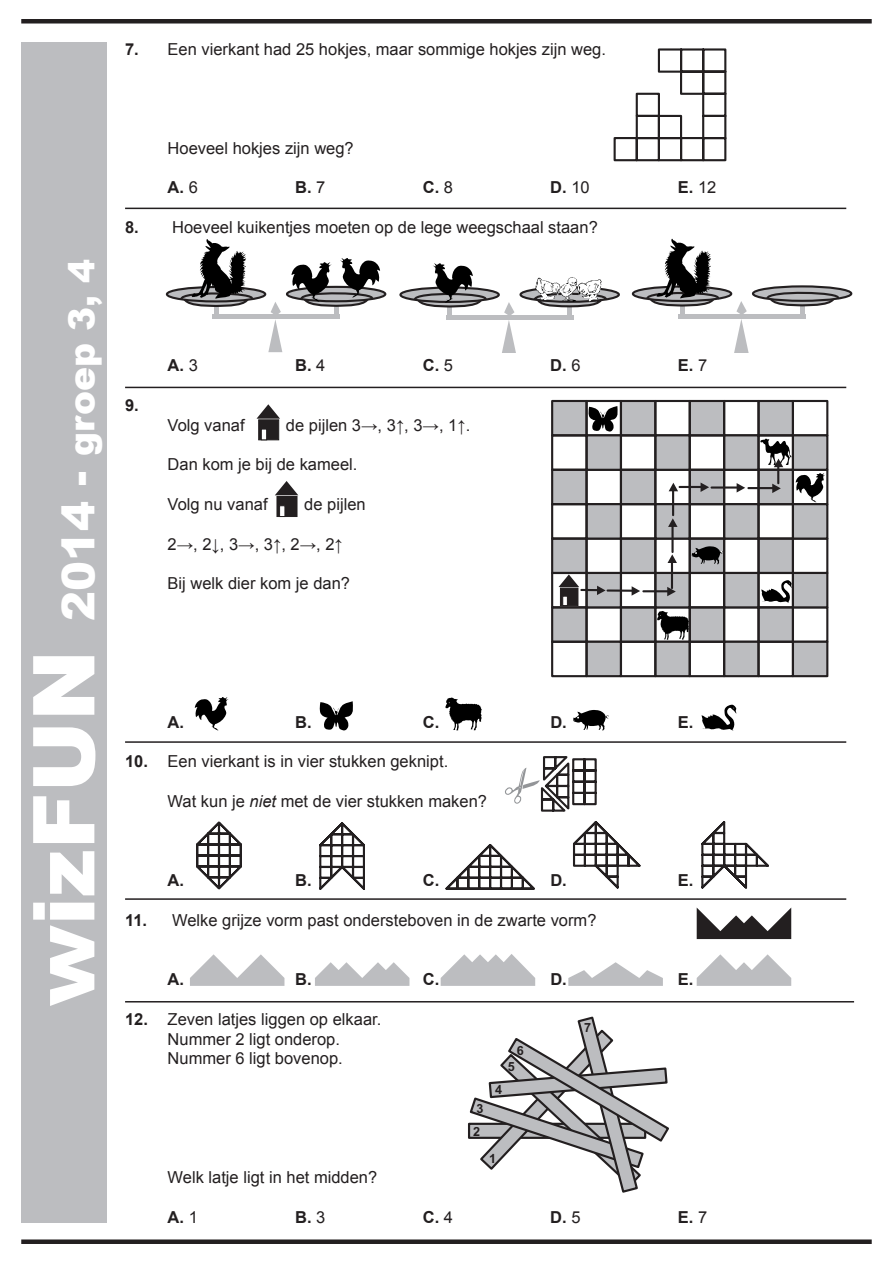
<style>
.page{position:relative;width:893px;height:1263px;background:#fff}
.page>*{position:absolute;margin:0;border:0;box-sizing:border-box;transform-origin:0 0}
.t1{font:900 36px "Arial";color:#fff}
.t2{font:16.5px "Arial";color:#231f20}
.t3{font:700 16.5px "Arial";color:#231f20}
.t4{font:700 12.6px "Arial";color:#231f20}
.s1{font-weight:700}
.s2{font-size:85.5px}
.s3{font-size:45px}
.s4{font-weight:400}
.s5{font-style:italic}
</style>
<div class="page">
<div style="left:21px;top:43px;width:85px;height:1179px;background:#bcbdc0"></div>
<div style="left:21px;top:19px;width:851px;height:5px;background:#231f20"></div>
<div style="left:21px;top:1239px;width:851px;height:5px;background:#231f20"></div>
<hr style="left:125px;top:387px;width:721px;height:1px;background:#231f20">
<hr style="left:125px;top:898px;width:721px;height:2px;background:#231f20">
<hr style="left:125px;top:208px;width:721px;height:1px;background:#231f20">
<hr style="left:125px;top:741px;width:721px;height:2px;background:#231f20">
<hr style="left:125px;top:1001px;width:729px;height:1px;background:#231f20">
<svg style="left:613px;top:48px;width:114px;height:114px"></svg>
<hr style="left:213px;top:315px;width:127px;height:4px;background:#bcbdc0">
<div style="left:214px;top:305px;width:5px;height:12px;background:#bcbdc0"></div>
<div style="left:334px;top:306px;width:5px;height:12px;background:#bcbdc0"></div>
<svg style="left:167px;top:287px;width:98px;height:14px"></svg>
<div style="left:166px;top:286px;width:100px;height:16px;border:2px solid #231f20;border-radius:50%"></div>
<svg style="left:287px;top:287px;width:98px;height:14px"></svg>
<div style="left:286px;top:286px;width:100px;height:16px;border:2px solid #231f20;border-radius:50%"></div>
<div style="left:679px;top:314px;width:127px;height:5px;background:#bcbdc0"></div>
<hr style="left:800px;top:305px;width:4px;height:12px;background:#bcbdc0">
<svg style="left:633px;top:287px;width:98px;height:14px"></svg>
<div style="left:632px;top:285px;width:100px;height:17px;border:2px solid #231f20;border-radius:50%"></div>
<svg style="left:753px;top:286px;width:98px;height:15px"></svg>
<div style="left:752px;top:285px;width:100px;height:17px;border:2px solid #231f20;border-radius:50%"></div>
<svg style="left:766px;top:290px;width:78px;height:17px"></svg>
<svg style="left:400px;top:288px;width:99px;height:14px"></svg>
<div style="left:399px;top:286px;width:101px;height:17px;border:2px solid #231f20;border-radius:50%"></div>
<svg style="left:180px;top:239px;width:78px;height:68px"></svg>
<svg style="left:291px;top:258px;width:89px;height:49px"></svg>
<svg style="left:268px;top:302px;width:14px;height:50px"></svg>
<svg style="left:413px;top:263px;width:207px;height:89px"></svg>
<svg style="left:645px;top:238px;width:114px;height:114px"></svg>
<svg style="left:551px;top:399px;width:278px;height:279px"></svg>
<svg style="left:195px;top:697px;width:34px;height:33px"></svg>
<svg style="left:573px;top:710px;width:36px;height:20px"></svg>
<svg style="left:445px;top:697px;width:37px;height:33px"></svg>
<svg style="left:701px;top:705px;width:36px;height:26px"></svg>
<svg style="left:319px;top:701px;width:34px;height:30px"></svg>
<svg style="left:505px;top:756px;width:92px;height:56px"></svg>
<svg style="left:441px;top:954px;width:94px;height:32px"></svg>
<svg style="left:190px;top:954px;width:94px;height:32px"></svg>
<svg style="left:315px;top:962px;width:94px;height:24px"></svg>
<svg style="left:697px;top:954px;width:94px;height:32px"></svg>
<svg style="left:568px;top:962px;width:95px;height:24px"></svg>
<svg style="left:697px;top:908px;width:94px;height:31px"></svg>
<svg style="left:196px;top:821px;width:573px;height:69px"></svg>
<div style="left:258px;top:419px;width:21px;height:21px;background:#231f20;border:1px solid #231f20"></div>
<svg style="left:257px;top:404px;width:23px;height:15px"></svg>
<svg style="left:261px;top:429px;width:6px;height:11px"></svg>
<div style="left:277px;top:496px;width:20px;height:21px;background:#231f20"></div>
<svg style="left:275px;top:481px;width:23px;height:14px"></svg>
<svg style="left:279px;top:505px;width:6px;height:12px"></svg>
<svg style="left:468px;top:1016px;width:201px;height:177px"></svg>
<p class="t2" style="left:125px;top:38px;width:482px"><span class="s1">7.</span> Een vierkant had 25 hokjes, maar sommige hokjes zijn weg.</p>
<p class="t1" style="left:55px;top:1006px;width:749px;rotate:-90deg"><span class="s2">wizFUN</span> <span class="s3">2014 -</span> groep 3, 4</p>
<p class="t2" style="left:168px;top:137px;width:188px">Hoeveel hokjes zijn weg?</p>
<p class="t3" style="left:168px;top:176px;width:32px">A. <span class="s4">6</span></p>
<p class="t3" style="left:295px;top:176px;width:32px">B. <span class="s4">7</span></p>
<p class="t3" style="left:423px;top:176px;width:32px">C. <span class="s4">8</span></p>
<p class="t3" style="left:550px;top:176px;width:41px">D. <span class="s4">10</span></p>
<p class="t3" style="left:678px;top:176px;width:40px">E. <span class="s4">12</span></p>
<p class="t2" style="left:125px;top:216px;width:474px"><span class="s1">8.</span> Hoeveel kuikentjes moeten op de lege weegschaal staan?</p>
<p class="t3" style="left:125px;top:394px;width:15px">9.</p>
<p class="t3" style="left:168px;top:355px;width:32px">A. <span class="s4">3</span></p>
<p class="t3" style="left:295px;top:355px;width:32px">B. <span class="s4">4</span></p>
<p class="t3" style="left:423px;top:355px;width:32px">C. <span class="s4">5</span></p>
<p class="t3" style="left:550px;top:355px;width:32px">D. <span class="s4">6</span></p>
<p class="t3" style="left:678px;top:355px;width:31px">E. <span class="s4">7</span></p>
<p class="t2" style="left:168px;top:414px;width:79px">Volg vanaf</p>
<p class="t2" style="left:286px;top:414px;width:186px">de pijlen 3→, 3↑, 3→, 1↑.</p>
<p class="t2" style="left:168px;top:454px;width:191px">Dan kom je bij de kameel.</p>
<p class="t2" style="left:168px;top:493px;width:101px">Volg nu vanaf</p>
<p class="t2" style="left:304px;top:493px;width:63px">de pijlen</p>
<p class="t2" style="left:168px;top:533px;width:177px">2→, 2↓, 3→, 3↑, 2→, 2↑</p>
<p class="t2" style="left:168px;top:573px;width:184px">Bij welk dier kom je dan?</p>
<p class="t3" style="left:168px;top:711px;width:18px">A.</p>
<p class="t3" style="left:295px;top:711px;width:18px">B.</p>
<p class="t3" style="left:423px;top:711px;width:18px">C.</p>
<p class="t3" style="left:550px;top:711px;width:18px">D.</p>
<p class="t3" style="left:678px;top:711px;width:17px">E.</p>
<p class="t2" style="left:125px;top:751px;width:325px"><span class="s1">10.</span> Een vierkant is in vier stukken geknipt.</p>
<p class="t2" style="left:168px;top:790px;width:321px">Wat kun je <span class="s5">niet</span> met de vier stukken maken?</p>
<p class="t3" style="left:168px;top:869px;width:18px">A.</p>
<p class="t3" style="left:295px;top:869px;width:18px">B.</p>
<p class="t3" style="left:423px;top:869px;width:18px">C.</p>
<p class="t3" style="left:550px;top:869px;width:18px">D.</p>
<p class="t3" style="left:678px;top:869px;width:17px">E.</p>
<p class="t2" style="left:125px;top:909px;width:473px"><span class="s1">11.</span> Welke grijze vorm past ondersteboven in de zwarte vorm?</p>
<p class="t3" style="left:168px;top:968px;width:18px">A.</p>
<p class="t3" style="left:295px;top:968px;width:18px">B.</p>
<p class="t3" style="left:423px;top:968px;width:18px">C.</p>
<p class="t3" style="left:550px;top:968px;width:18px">D.</p>
<p class="t3" style="left:678px;top:968px;width:17px">E.</p>
<p class="t2" style="left:125px;top:1008px;width:258px"><span class="s1">12.</span> Zeven latjes liggen op elkaar.</p>
<p class="t2" style="left:168px;top:1028px;width:174px">Nummer 2 ligt onderop.</p>
<p class="t2" style="left:168px;top:1048px;width:177px">Nummer 6 ligt bovenop.</p>
<p class="t4" style="left:584px;top:1021px;width:9px">7</p>
<p class="t4" style="left:517px;top:1043px;width:9px">6</p>
<p class="t4" style="left:508px;top:1059px;width:9px">5</p>
<p class="t4" style="left:476px;top:1101px;width:9px">3</p>
<p class="t4" style="left:473px;top:1124px;width:9px">2</p>
<p class="t4" style="left:495px;top:1082px;width:9px">4</p>
<p class="t4" style="left:489px;top:1151px;width:9px">1</p>
<p class="t2" style="left:168px;top:1167px;width:211px">Welk latje ligt in het midden?</p>
<p class="t3" style="left:168px;top:1206px;width:32px">A. <span class="s4">1</span></p>
<p class="t3" style="left:295px;top:1206px;width:32px">B. <span class="s4">3</span></p>
<p class="t3" style="left:423px;top:1206px;width:32px">C. <span class="s4">4</span></p>
<p class="t3" style="left:550px;top:1206px;width:32px">D. <span class="s4">5</span></p>
<p class="t3" style="left:678px;top:1206px;width:31px">E. <span class="s4">7</span></p>
</div>
